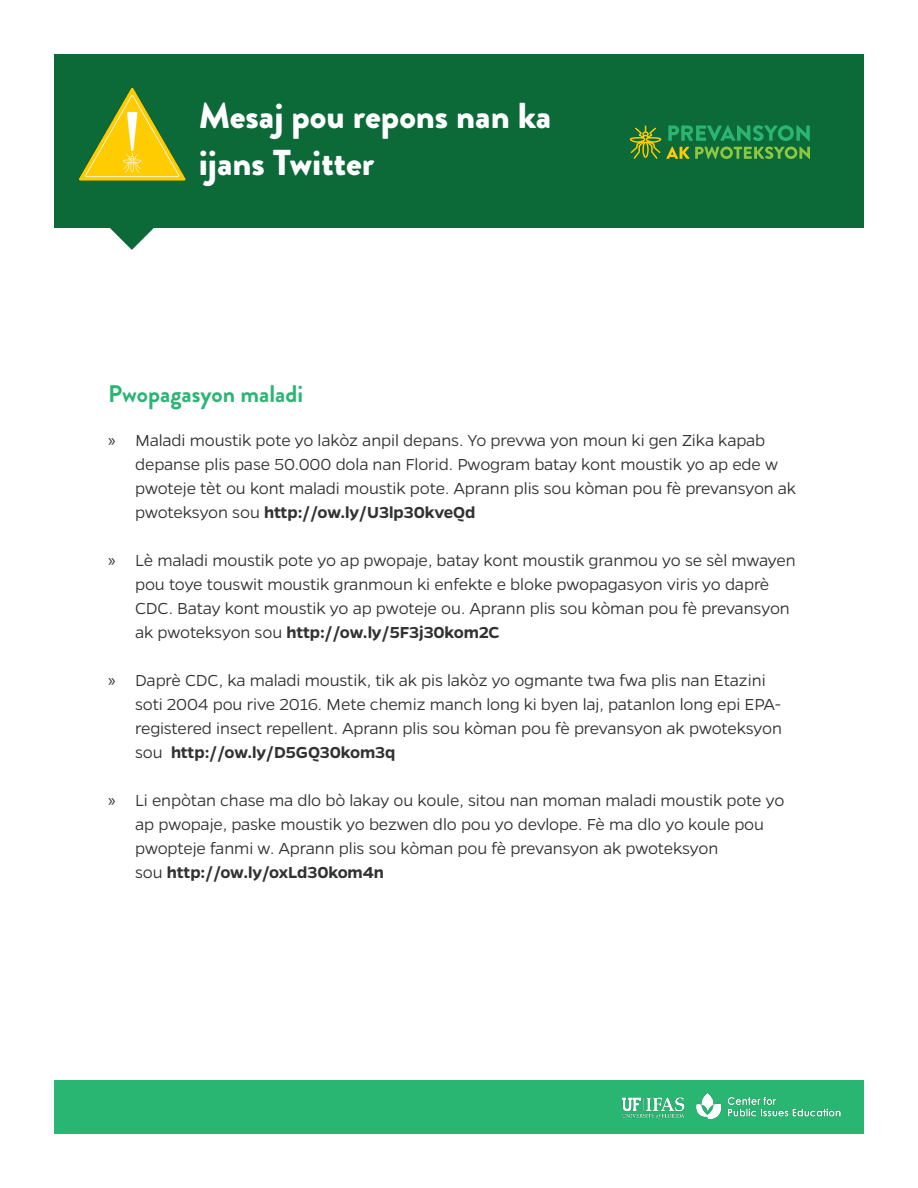
<style>
.page{position:relative;width:918px;height:1188px;background:#fff}
.page>*{position:absolute;margin:0;border:0;box-sizing:border-box;transform-origin:0 0}
.t1{font:900 36px/47.1px "Brandon Grotesque";color:#fff}
.t2{font:700 24px "Brandon Grotesque";color:#2bb573}
.t3{font:300 18px/24px "Gentona";letter-spacing:-.01em;color:#313232}
.s1{font-family:"Myriad Pro";font-weight:400}
.s2{font-weight:600}
</style>
<div class="page">
<div style="left:54px;top:1080px;width:810px;height:54px;background:#29b572"></div>
<img style="left:622px;top:1093px;width:218px;height:25px">
<div style="left:54px;top:54px;width:810px;height:173px;background:#0c6938"></div>
<svg style="left:108px;top:227px;width:48px;height:23px"></svg>
<img style="left:78px;top:87px;width:108px;height:94px">
<svg style="left:630px;top:125px;width:180px;height:34px"></svg>
<p class="t1" style="left:199px;top:92px;width:354px">Mesaj pou repons nan ka ijans Twitter</p>
<p class="t2" style="left:108px;top:377px;width:197px">Pwopagasyon maladi</p>
<p class="t3" style="left:135px;top:429px;width:663px;text-indent:-27px"><span class="s1">»</span> Maladi moustik pote yo lakòz anpil depans. Yo prevwa yon moun ki gen Zika kapab depanse plis pase 50.000 dola nan Florid. Pwogram batay kont moustik yo ap ede w pwoteje tèt ou kont maladi moustik pote. Aprann plis sou kòman pou fè prevansyon ak pwoteksyon sou <span class="s2">http://ow.ly/U3lp30kveQd</span></p>
<p class="t3" style="left:135px;top:549px;width:662px;text-indent:-27px"><span class="s1">»</span> Lè maladi moustik pote yo ap pwopaje, batay kont moustik granmou yo se sèl mwayen pou toye touswit moustik granmoun ki enfekte e bloke pwopagasyon viris yo daprè CDC. Batay kont moustik yo ap pwoteje ou. Aprann plis sou kòman pou fè prevansyon ak pwoteksyon sou <span class="s2">http://ow.ly/5F3j30kom2C</span></p>
<p class="t3" style="left:135px;top:669px;width:648px;text-indent:-27px"><span class="s1">»</span> Daprè CDC, ka maladi moustik, tik ak pis lakòz yo ogmante twa fwa plis nan Etazini soti 2004 pou rive 2016. Mete chemiz manch long ki byen laj, patanlon long epi EPA&shy;registered insect repellent. Aprann plis sou kòman pou fè prevansyon ak pwoteksyon sou <span class="s2">http://ow.ly/D5GQ30kom3q</span></p>
<p class="t3" style="left:135px;top:789px;width:651px;text-indent:-27px"><span class="s1">»</span> Li enpòtan chase ma dlo bò lakay ou koule, sitou nan moman maladi moustik pote yo ap pwopaje, paske moustik yo bezwen dlo pou yo devlope. Fè ma dlo yo koule pou pwopteje fanmi w. Aprann plis sou kòman pou fè prevansyon ak pwoteksyon<br>sou <span class="s2">http://ow.ly/oxLd30kom4n</span></p>
</div>
